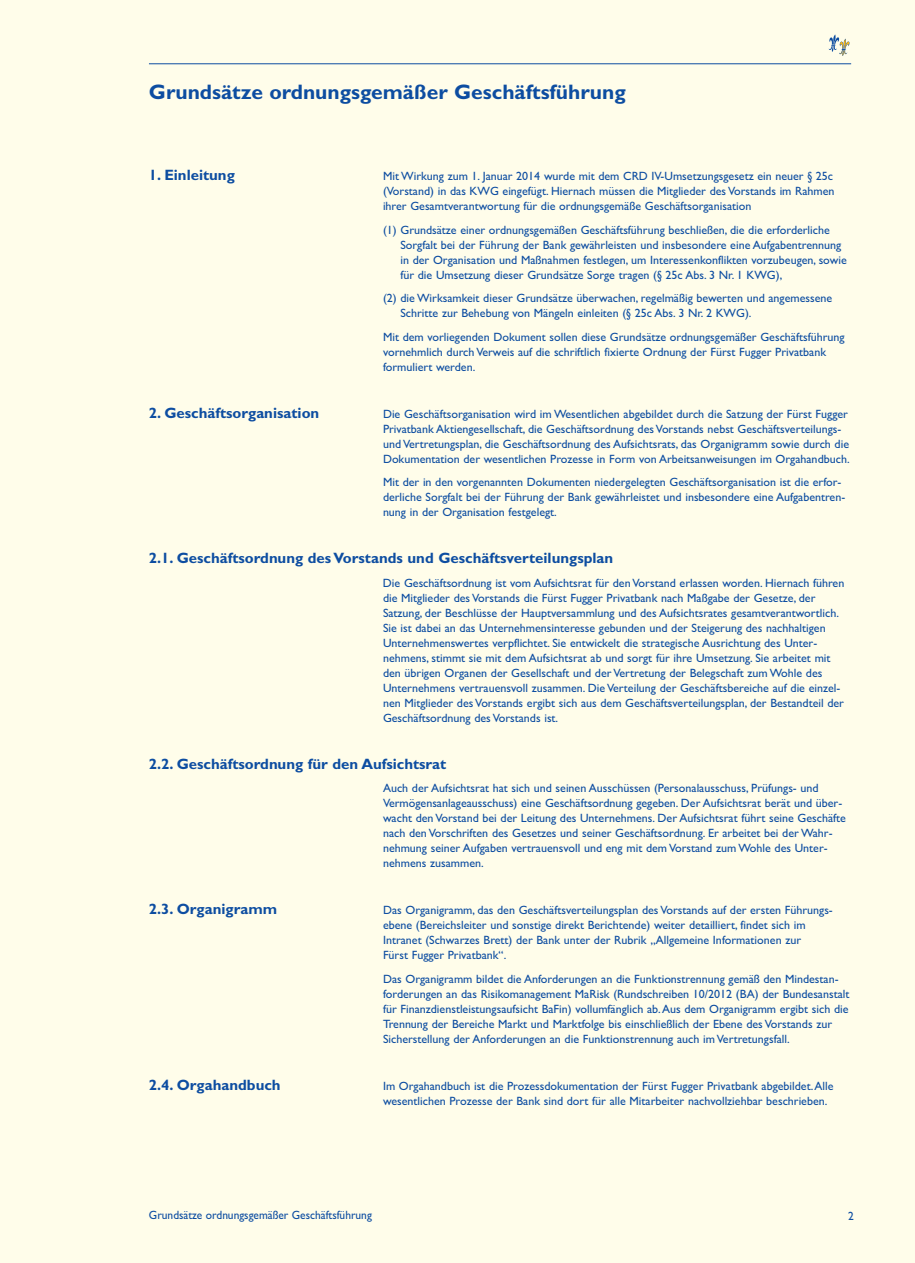
<style>
.page{position:relative;width:915px;height:1263px;background:#fff}
.page>*{position:absolute;margin:0;border:0;box-sizing:border-box;transform-origin:0 0}
.t1{font:700 21px "Gill Sans";color:#0d4da1}
.t2{font:700 15px "Gill Sans";color:#0d4da1}
.t3{font:12px/15px "Gill Sans";color:#0d4da1}
.t4{font:12px "Gill Sans";color:#0d4da1;scale:.95 1}
</style>
<div class="page">
<div style="left:0;top:0;width:914px;height:1263px;background:#fffdea"></div>
<hr style="left:149px;top:63px;width:701px;height:1px;background:#0d4da1">
<svg style="left:828px;top:34px;width:21px;height:22px"></svg>
<h1 class="t1" style="left:149px;top:85px;width:478px">Grundsätze ordnungsgemäßer Geschäftsführung</h1>
<p class="t2" style="left:149px;top:170px;width:87px">1. Einleitung</p>
<p class="t3" style="left:383px;top:170px;width:453px;text-align:justify">Mit Wirkung zum 1. Januar 2014 wurde mit dem CRD IV-Umsetzungsgesetz ein neuer § 25c (Vorstand) in das KWG eingefügt. Hiernach müssen die Mitglieder des Vorstands im Rahmen ihrer Gesamtverantwortung für die ordnungsgemäße Geschäftsorganisation</p>
<p class="t3" style="left:400px;top:224px;width:448px;text-indent:-17px">(1) Grundsätze einer ordnungsgemäßen Geschäftsführung beschließen, die die erforderliche Sorgfalt bei der Führung der Bank gewährleisten und insbesondere eine Aufgabentrennung in der Organisation und Maßnahmen festlegen, um Interessenkonflikten vorzubeugen, sowie für die Umsetzung dieser Grundsätze Sorge tragen (§ 25c Abs. 3 Nr. 1 KWG),</p>
<p class="t3" style="left:400px;top:292px;width:433px;text-indent:-17px">(2) die Wirksamkeit dieser Grundsätze überwachen, regelmäßig bewerten und angemessene<br>Schritte zur Behebung von Mängeln einleiten (§ 25c Abs. 3 Nr. 2 KWG).</p>
<p class="t3" style="left:383px;top:331px;width:463px">Mit dem vorliegenden Dokument sollen diese Grundsätze ordnungsgemäßer Geschäftsführung vornehmlich durch Verweis auf die schriftlich fixierte Ordnung der Fürst Fugger Privatbank formuliert werden.</p>
<p class="t2" style="left:149px;top:408px;width:172px">2. Geschäftsorganisation</p>
<p class="t3" style="left:383px;top:408px;width:468px">Die Geschäftsorganisation wird im Wesentlichen abgebildet durch die Satzung der Fürst Fugger Privatbank Aktiengesellschaft, die Geschäftsordnung des Vorstands nebst Geschäftsverteilungs&shy;und Vertretungsplan, die Geschäftsordnung des Aufsichtsrats, das Organigramm sowie durch die Dokumentation der wesentlichen Prozesse in Form von Arbeitsanweisungen im Orgahandbuch.</p>
<p class="t3" style="left:383px;top:476px;width:463px">Mit der in den vorgenannten Dokumenten niedergelegten Geschäftsorganisation ist die erfor&shy;derliche Sorgfalt bei der Führung der Bank gewährleistet und insbesondere eine Aufgaben tren - nung in der Organisation festgelegt.</p>
<p class="t2" style="left:149px;top:553px;width:465px">2.1. Geschäftsordnung des Vorstands und Geschäftsverteilungsplan</p>
<p class="t3" style="left:383px;top:577px;width:463px">Die Geschäftsordnung ist vom Aufsichtsrat für den Vorstand erlassen worden. Hiernach führen die Mitglieder des Vorstands die Fürst Fugger Privatbank nach Maßgabe der Gesetze, der Satzung, der Beschlüsse der Hauptversammlung und des Aufsichtsrates gesamtverantwortlich.<br>Sie ist dabei an das Unternehmensinteresse gebunden und der Steigerung des nachhaltigen Unternehmenswertes verpflichtet. Sie entwickelt die strategische Ausrichtung des Unter - nehmens, stimmt sie mit dem Aufsichtsrat ab und sorgt für ihre Umsetzung. Sie arbeitet mit den übrigen Organen der Gesellschaft und der Vertretung der Belegschaft zum Wohle des Unternehmens vertrauensvoll zusammen. Die Verteilung der Geschäftsbereiche auf die einzel&shy;nen Mitglieder des Vorstands ergibt sich aus dem Geschäftsverteilungsplan, der Bestandteil der Geschäftsordnung des Vorstands ist.</p>
<p class="t2" style="left:149px;top:759px;width:299px">2.2. Geschäftsordnung für den Aufsichtsrat</p>
<p class="t3" style="left:383px;top:782px;width:464px">Auch der Aufsichtsrat hat sich und seinen Ausschüssen (Personalausschuss, Prüfungs- und Vermögensanlageausschuss) eine Geschäftsordnung gegeben. Der Aufsichtsrat berät und über&shy;wacht den Vorstand bei der Leitung des Unternehmens. Der Aufsichtsrat führt seine Geschäfte nach den Vorschriften des Gesetzes und seiner Geschäftsordnung. Er arbeitet bei der Wahr - nehmung seiner Aufgaben vertrauensvoll und eng mit dem Vorstand zum Wohle des Unter - nehmens zusammen.</p>
<p class="t2" style="left:149px;top:904px;width:130px">2.3. Organigramm</p>
<p class="t3" style="left:383px;top:904px;width:451px">Das Organigramm, das den Geschäftsverteilungsplan des Vorstands auf der ersten Führungs - ebene (Bereichsleiter und sonstige direkt Berichtende) weiter detailliert, findet sich im Intranet (Schwarzes Brett) der Bank unter der Rubrik „Allgemeine Informationen zur<br>Fürst Fugger Privatbank“.</p>
<p class="t3" style="left:383px;top:973px;width:468px">Das Organigramm bildet die Anforderungen an die Funktionstrennung gemäß den Mindest an - forderungen an das Risikomanagement MaRisk (Rundschreiben 10/2012 (BA) der Bundes anstalt für Finanzdienstleistungsaufsicht BaFin) vollumfänglich ab. Aus dem Organigramm ergibt sich die Trennung der Bereiche Markt und Marktfolge bis einschließlich der Ebene des Vorstands zur Sicherstellung der Anforderungen an die Funktionstrennung auch im Vertretungsfall.</p>
<p class="t2" style="left:149px;top:1080px;width:133px">2.4. Orgahandbuch</p>
<p class="t3" style="left:383px;top:1080px;width:452px">Im Orgahandbuch ist die Prozessdokumentation der Fürst Fugger Privatbank abgebildet. Alle wesentlichen Prozesse der Bank sind dort für alle Mitarbeiter nachvollziehbar beschrieben.</p>
<p class="t4" style="left:149px;top:1211px;width:236px">Grundsätze ordnungsgemäßer Geschäftsführung</p>
<p class="t4" style="left:848px;top:1212px;width:7px">2</p>
</div>
